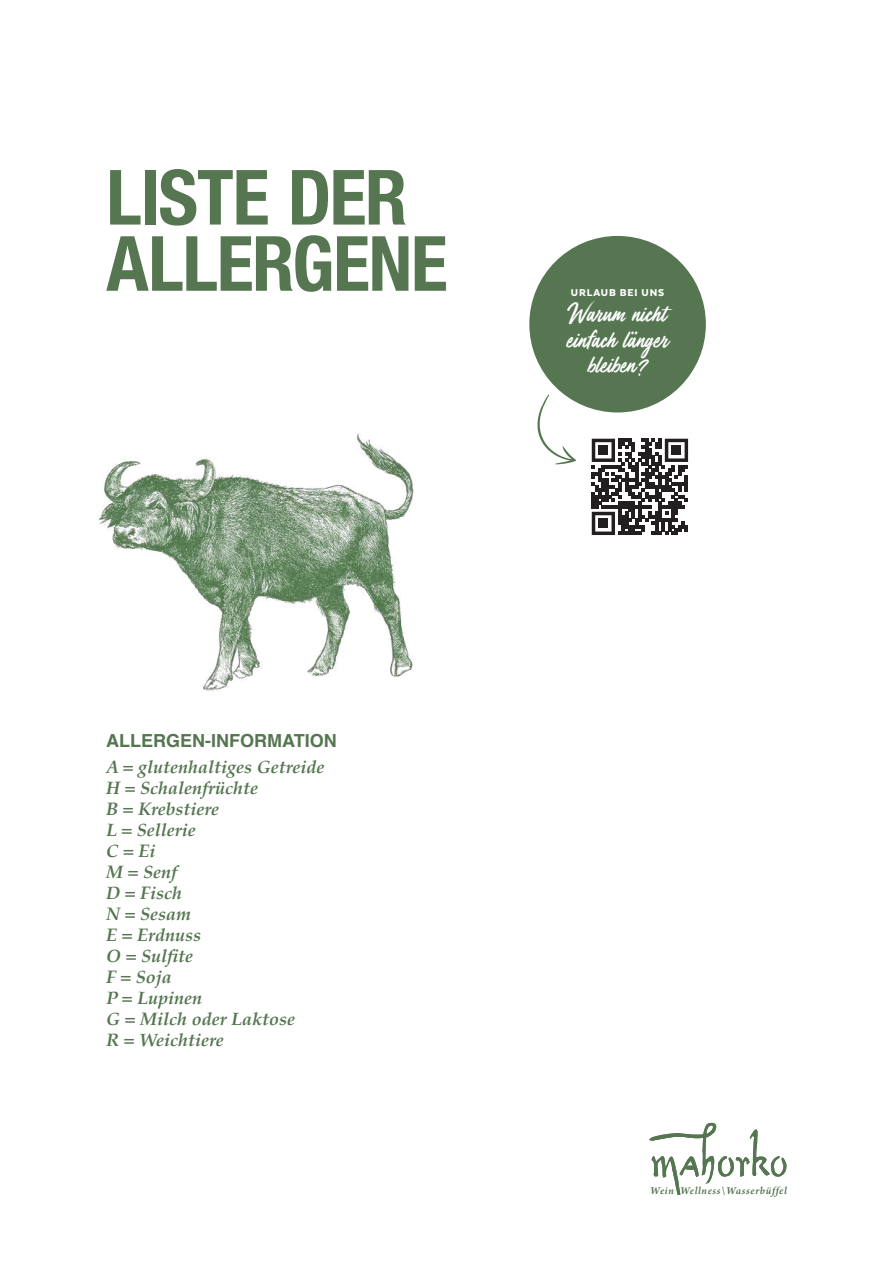
<style>
.page{position:relative;width:893px;height:1263px;background:#fff}
.page>*{position:absolute;margin:0;border:0;box-sizing:border-box;transform-origin:0 0}
.t1{font:700 condensed 76.2px/66.2px "Helvetica Neue LT Pro";letter-spacing:-.02em;color:#557651}
.t2{font:25.2px/25.2px "Mega Fresh";color:#fff;text-align:center}
.t3{font:italic 700 18px/21px "Palatino";color:#557651}
.t4{font:700 18px "Helvetica";color:#557651}
.t5{font:900 11.4px "Texta";letter-spacing:.075em;color:#fff}
.t6{font:italic 600 11.25px "Arno Pro";letter-spacing:.06em;color:#557651}
</style>
<div class="page">
<svg style="left:649px;top:1123px;width:137px;height:72px"></svg>
<img style="left:99px;top:433px;width:315px;height:258px">
<div style="left:529px;top:236px;width:177px;height:176px;background:#557651;border-radius:50%"></div>
<svg style="left:592px;top:439px;width:96px;height:96px"></svg>
<div style="left:598px;top:445px;width:10px;height:10px;background:#231f20"></div>
<div style="left:671px;top:445px;width:10px;height:10px;background:#231f20"></div>
<div style="left:598px;top:518px;width:10px;height:10px;background:#231f20"></div>
<svg style="left:537px;top:394px;width:39px;height:70px"></svg>
<h1 class="t1" style="left:106px;top:163px;width:343px">LISTE DER<br>ALLERGENE</h1>
<p class="t5" style="left:571px;top:287px;width:95px">URLAUB BEI UNS</p>
<h2 class="t2" style="left:567px;top:300px;width:103px">Warum nicht einfach länger bleiben<sub>?</sub></h2>
<p class="t4" style="left:106px;top:726px;width:232px">ALLERGEN-INFORMATION</p>
<p class="t3" style="left:106px;top:756px;width:220px">A = glutenhaltiges Getreide<br>H = Schalenfrüchte<br>B = Krebstiere<br>L = Sellerie<br>C = Ei<br>M = Senf<br>D = Fisch<br>N = Sesam<br>E = Erdnuss<br>O = Sulfite<br>F = Soja<br>P = Lupinen<br>G = Milch oder Laktose<br>R = Weichtiere</p>
<p class="t6" style="left:651px;top:1183px;width:138px">Wein Wellness\Wasserbüffel</p>
</div>
